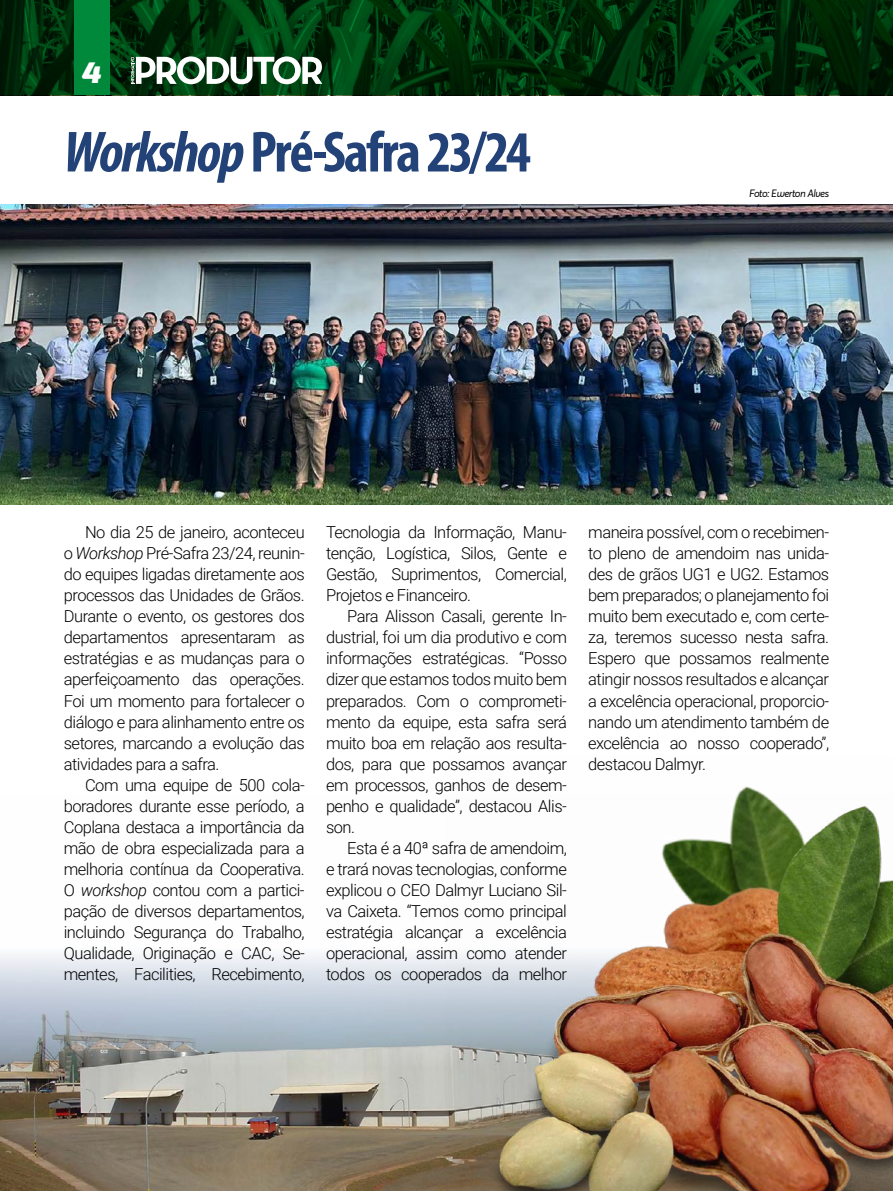
<style>
.page{position:relative;width:893px;height:1191px;background:#fff}
.page>*{position:absolute;margin:0;border:0;box-sizing:border-box;transform-origin:0 0}
.t1{font:700 condensed 58.5px "Myriad Pro";letter-spacing:-.04em;color:#234277}
.t2{font:italic 900 30px "Exo 2";color:#fff}
.t3{font:300 16.5px/21px "Roboto";letter-spacing:-.03em;color:#000;text-align:justify}
.t4{font:italic 10.5px "Averta";letter-spacing:-.04em;color:#000}
.s1{font-style:italic}
</style>
<div class="page">
<svg style="left:0;top:0;width:893px;height:95px;background:#002f0b"></svg>
<div style="left:74px;top:0;width:36px;height:95px;background:#00893a"></div>
<svg style="left:131px;top:56px;width:191px;height:28px"></svg>
<img style="left:0;top:954px;width:446px;height:237px">
<img style="left:0;top:204px;width:893px;height:301px">
<img style="left:446px;top:786px;width:447px;height:405px">
<h2 class="t2" style="left:82px;top:54px;width:21px">4</h2>
<h1 class="t1" style="left:64px;top:115px;width:469px"><span class="s1">Workshop</span> Pré-Safra 23/24</h1>
<p class="t4" style="left:749px;top:186px;width:82px">Foto: Ewerton Alves</p>
<p class="t3" style="left:64px;top:521px;width:242px;text-indent:21px">No dia 25 de janeiro, aconteceu o <span class="s1">Workshop</span> Pré-Safra 23/24, reunin&shy;do equipes ligadas diretamente aos processos das Unidades de Grãos.<br>Durante o evento, os gestores dos departamentos apresentaram as estratégias e as mudanças para o aperfeiçoamento das operações.<br>Foi um momento para fortalecer o diálogo e para alinhamento entre os setores, marcando a evolução das atividades para a safra.</p>
<p class="t3" style="left:64px;top:773px;width:242px;text-indent:21px">Com uma equipe de 500 cola&shy;boradores durante esse período, a Coplana destaca a importância da mão de obra especializada para a melhoria contínua da Cooperativa.<br>O <span class="s1">workshop</span> contou com a partici&shy;pação de diversos departamentos, incluindo Segurança do Trabalho, Qualidade, Originação e CAC, Se&shy;mentes, Facilities, Recebimento,</p>
<p class="t3" style="left:326px;top:521px;width:242px">Tecnologia da Informação, Manu&shy;tenção, Logística, Silos, Gente e Gestão, Suprimentos, Comercial, Projetos e Financeiro.</p>
<p class="t3" style="left:326px;top:605px;width:242px;text-indent:21px">Para Alisson Casali, gerente In&shy;dustrial, foi um dia produtivo e com informações estratégicas. “Posso dizer que estamos todos muito bem preparados. Com o comprometi&shy;mento da equipe, esta safra será muito boa em relação aos resulta&shy;dos, para que possamos avançar em processos, ganhos de desem&shy;penho e qualidade”, destacou Alis&shy;son.</p>
<p class="t3" style="left:326px;top:836px;width:242px;text-indent:21px">Esta é a 40ª safra de amendoim, e trará novas tecnologias, conforme explicou o CEO Dalmyr Luciano Sil&shy;va Caixeta. “Temos como principal estratégia alcançar a excelência operacional, assim como atender todos os cooperados da melhor</p>
<p class="t3" style="left:588px;top:521px;width:242px">maneira possível, com o recebimen&shy;to pleno de amendoim nas unida&shy;des de grãos UG1 e UG2. Estamos bem preparados; o planejamento foi muito bem executado e, com certe&shy;za, teremos sucesso nesta safra.<br>Espero que possamos realmente atingir nossos resultados e alcançar a excelência operacional, proporcio&shy;nando um atendimento também de excelência ao nosso cooperado”, destacou Dalmyr.</p>
</div>
